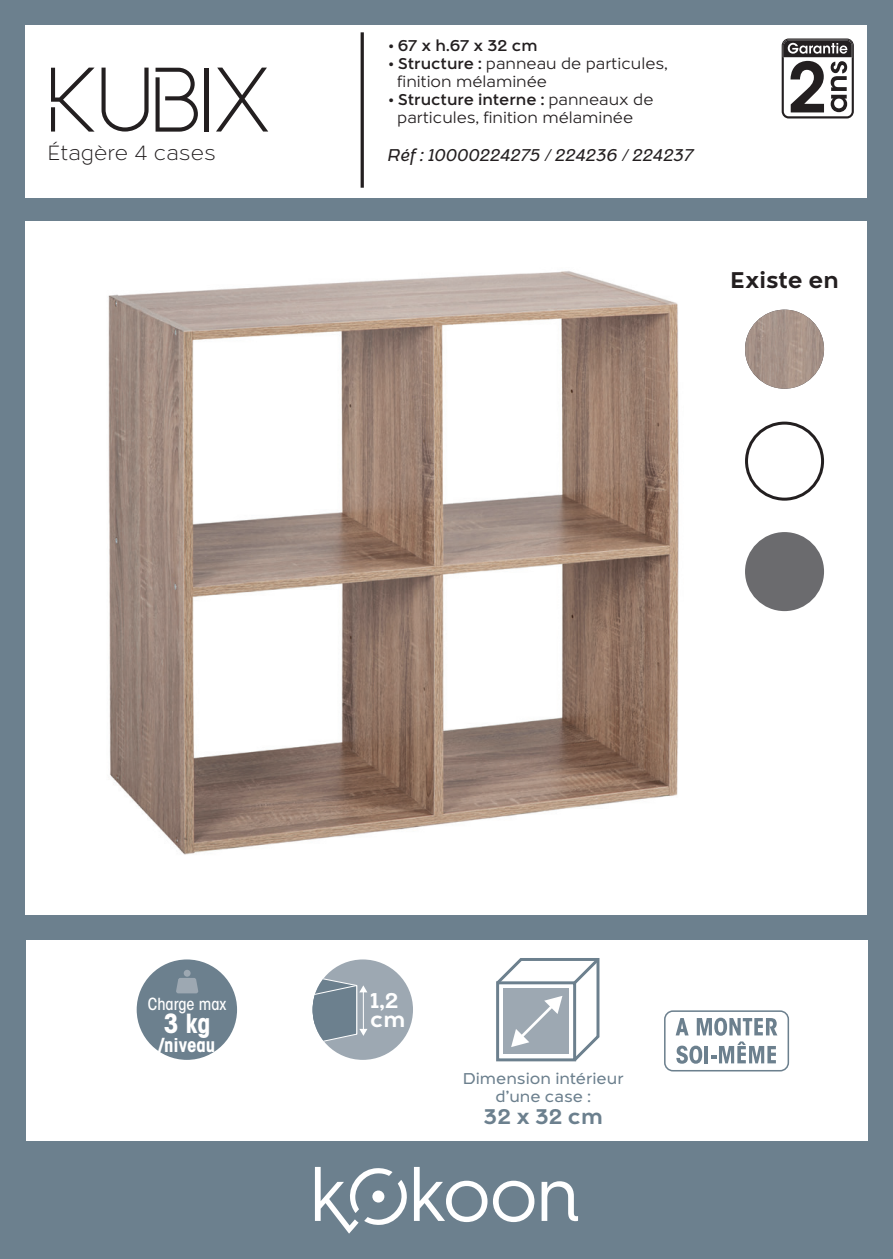
<style>
.page{position:relative;width:893px;height:1259px;background:#6c808e}
.page>*{position:absolute;margin:0;border:0;box-sizing:border-box;transform-origin:0 0}
.t1{font:87px "Basicaline";color:#231f20}
.t2{font:700 condensed 26.1px "ITC Avant Garde Std";color:#fff}
.t3{font:700 24px "Geo Deco";color:#231f20}
.t4{font:700 22.5px "Geo Deco";color:#6c808e}
.t5{font:700 22.5px/18.9px "Geo Deco";color:#fff}
.t6{font:21.6px "Geo Deco";color:#231f20}
.t7{font:700 condensed 18.9px "ITC Avant Garde Std";color:#fff}
.t8{font:italic 500 18px "Geo Deco";color:#231f20}
.t9{font:16.5px/18px "Geo Deco";color:#231f20}
.t10{font:500 16.5px/17.7px "Geo Deco";color:#6c808e;text-align:center}
.t11{font:600 16.5px "Geo Deco";letter-spacing:-.005em;color:#231f20}
.t12{font:500 condensed 16.5px "ITC Avant Garde Std";color:#fff}
.s1{font-weight:600}
</style>
<div class="page">
<div style="left:26px;top:26px;width:841px;height:172px;background:#fff"></div>
<div style="left:26px;top:941px;width:841px;height:200px;background:#fff"></div>
<svg style="left:782px;top:38px;width:72px;height:80px"></svg>
<svg style="left:414px;top:1167px;width:73px;height:55px"></svg>
<svg style="left:493px;top:1180px;width:41px;height:42px"></svg>
<svg style="left:542px;top:1181px;width:36px;height:40px"></svg>
<svg style="left:315px;top:1167px;width:92px;height:66px"></svg>
<hr style="left:361px;top:32px;width:3px;height:156px;background:#231f20">
<div style="left:137px;top:959px;width:100px;height:101px;background:#6c808e;border-radius:50%"></div>
<svg style="left:176px;top:978px;width:22px;height:15px"></svg>
<div style="left:184px;top:969px;width:7px;height:7px;background:#9da8b2;border-radius:50%"></div>
<svg style="left:496px;top:958px;width:104px;height:104px"></svg>
<div style="left:313px;top:959px;width:100px;height:101px;background:#9da8b2;border-radius:50%"></div>
<svg style="left:313px;top:963px;width:54px;height:95px"></svg>
<svg style="left:664px;top:1010px;width:125px;height:61px"></svg>
<div style="left:26px;top:221px;width:841px;height:694px;background:#fff"></div>
<img style="left:108px;top:271px;width:571px;height:584px">
<div style="left:745px;top:421px;width:79px;height:79px;border:3px solid #231f20;border-radius:50%"></div>
<div style="left:745px;top:532px;width:79px;height:79px;background:#6b6b6e;border-radius:50%"></div>
<img style="left:745px;top:310px;width:79px;height:79px;border-radius:40px">
<h1 class="t1" style="left:48px;top:43px;width:226px">KUBIX</h1>
<h3 class="t6" style="left:48px;top:139px;width:170px">Étagère 4 cases</h3>
<p class="t11" style="left:389px;top:35px;width:150px">• 67 x h.67 x 32 cm</p>
<p class="t9" style="left:397px;top:55px;width:272px;text-indent:-8px"><span class="s1">• Structure :</span> panneau de particules, finition mélaminée</p>
<p class="t9" style="left:397px;top:91px;width:258px;text-indent:-8px"><span class="s1">• Structure interne :</span> panneaux de particules, finition mélaminée</p>
<p class="t8" style="left:388px;top:143px;width:307px">Réf : 10000224275 / 224236 / 224237</p>
<h3 class="t3" style="left:730px;top:263px;width:110px">Existe en</h3>
<p class="t12" style="left:148px;top:993px;width:80px">Charge max</p>
<h2 class="t2" style="left:164px;top:1007px;width:48px">3 kg</h2>
<p class="t7" style="left:159px;top:1033px;width:58px">/niveau</p>
<h3 class="t5" style="left:370px;top:990px;width:37px">1,2 cm</h3>
<p class="t10" style="left:463px;top:1069px;width:162px">Dimension intérieur d’une case :</p>
<h3 class="t4" style="left:483px;top:1100px;width:121px">32 x 32 cm</h3>
</div>
